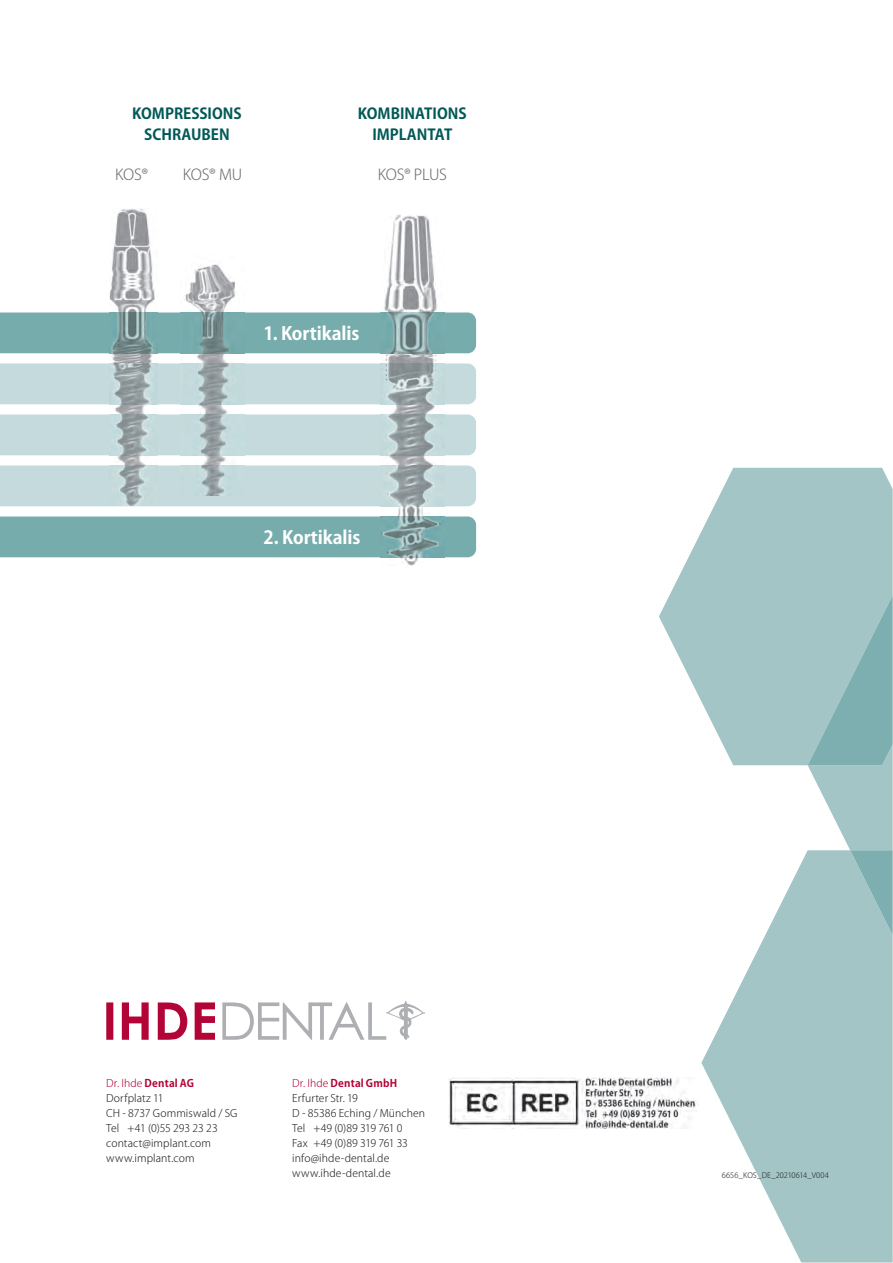
<style>
.page{position:relative;width:893px;height:1263px;background:#fff}
.page>*{position:absolute;margin:0;border:0;box-sizing:border-box;transform-origin:0 0}
.t1{font:18px "Koz Go Pro Bold 90 msp RKSJ H";letter-spacing:-.005em;color:#fff}
.t2{font:15px/21px "Koz Go Pro Bold 90 msp RKSJ H";color:#005957;text-align:center}
.t3{font:15px "Koz Go Pro Light 90 msp RKSJ H";letter-spacing:-.02em;color:#6c6d70}
.t4{font:10.5px/15px "Koz Go Pro Light 90 msp RKSJ H";letter-spacing:.01em;color:#231f20}
.t5{font:10.5px "Koz Go Pro Bold 90 msp RKSJ H";letter-spacing:.02em;color:#b30437}
.t6{font:7.5px "Koz Go Pro Light 90 msp RKSJ H";letter-spacing:.005em;color:#231f20}
.s1{font-family:"Koz Go Pro Light 90 msp RKSJ H"}
</style>
<div class="page">
<svg style="left:701px;top:850px;width:192px;height:413px;fill:#a3c5c6"></svg>
<svg style="left:659px;top:468px;width:234px;height:297px;fill:#a3c5c6"></svg>
<svg style="left:808px;top:595px;width:85px;height:340px;background:#9dc2c3"></svg>
<svg style="left:222px;top:1001px;width:203px;height:39px"></svg>
<svg style="left:106px;top:1002px;width:109px;height:38px"></svg>
<div style="left:0;top:415px;width:476px;height:40px;background:#c5dadc"></div>
<div style="left:0;top:313px;width:476px;height:40px;background:#77acad"></div>
<div style="left:0;top:364px;width:476px;height:40px;background:#c5dadc"></div>
<div style="left:0;top:466px;width:476px;height:40px;background:#c5dadc"></div>
<div style="left:0;top:517px;width:476px;height:40px;background:#77acad"></div>
<img style="left:110px;top:209px;width:47px;height:297px">
<img style="left:110px;top:415px;width:47px;height:40px">
<img style="left:110px;top:313px;width:47px;height:40px">
<img style="left:110px;top:364px;width:47px;height:40px">
<img style="left:181px;top:264px;width:63px;height:231px">
<img style="left:181px;top:415px;width:63px;height:40px">
<img style="left:181px;top:313px;width:63px;height:40px">
<img style="left:181px;top:364px;width:63px;height:40px">
<img style="left:380px;top:214px;width:64px;height:352px">
<img style="left:380px;top:415px;width:64px;height:40px">
<img style="left:380px;top:313px;width:64px;height:40px">
<img style="left:380px;top:364px;width:64px;height:40px">
<img style="left:380px;top:466px;width:64px;height:40px">
<img style="left:380px;top:517px;width:64px;height:40px">
<img style="left:449px;top:1078px;width:250px;height:51px">
<h2 class="t2" style="left:132px;top:104px;width:111px">KOMPRESSIONS<br>SCHRAUBEN</h2>
<h2 class="t2" style="left:358px;top:104px;width:110px">KOMBINATIONS<br>IMPLANTAT</h2>
<h2 class="t3" style="left:115px;top:169px;width:34px">KOS®</h2>
<h2 class="t3" style="left:183px;top:169px;width:61px">KOS® MU</h2>
<h2 class="t3" style="left:378px;top:169px;width:71px">KOS® PLUS</h2>
<h1 class="t1" style="left:264px;top:327px;width:97px">1. Kortikalis</h1>
<h1 class="t1" style="left:264px;top:531px;width:98px">2. Kortikalis</h1>
<p class="t5" style="left:106px;top:1079px;width:89px"><span class="s1">Dr. Ihde</span> Dental AG</p>
<p class="t4" style="left:106px;top:1092px;width:133px">Dorfplatz 11<br>CH - 8737 Gommiswald / SG<br>Tel +41 (0)55 293 23 23 contact@implant.com www.implant.com</p>
<p class="t5" style="left:292px;top:1079px;width:106px"><span class="s1">Dr. Ihde</span> Dental GmbH</p>
<p class="t4" style="left:292px;top:1092px;width:134px">Erfurter Str. 19<br>D - 85386 Eching / München<br>Tel +49 (0)89 319 761 0<br>Fax +49 (0)89 319 761 33 info@ihde-dental.de www.ihde-dental.de</p>
<p class="t6" style="left:722px;top:1172px;width:109px">6656_KOS_DE_20210614_V004</p>
</div>
